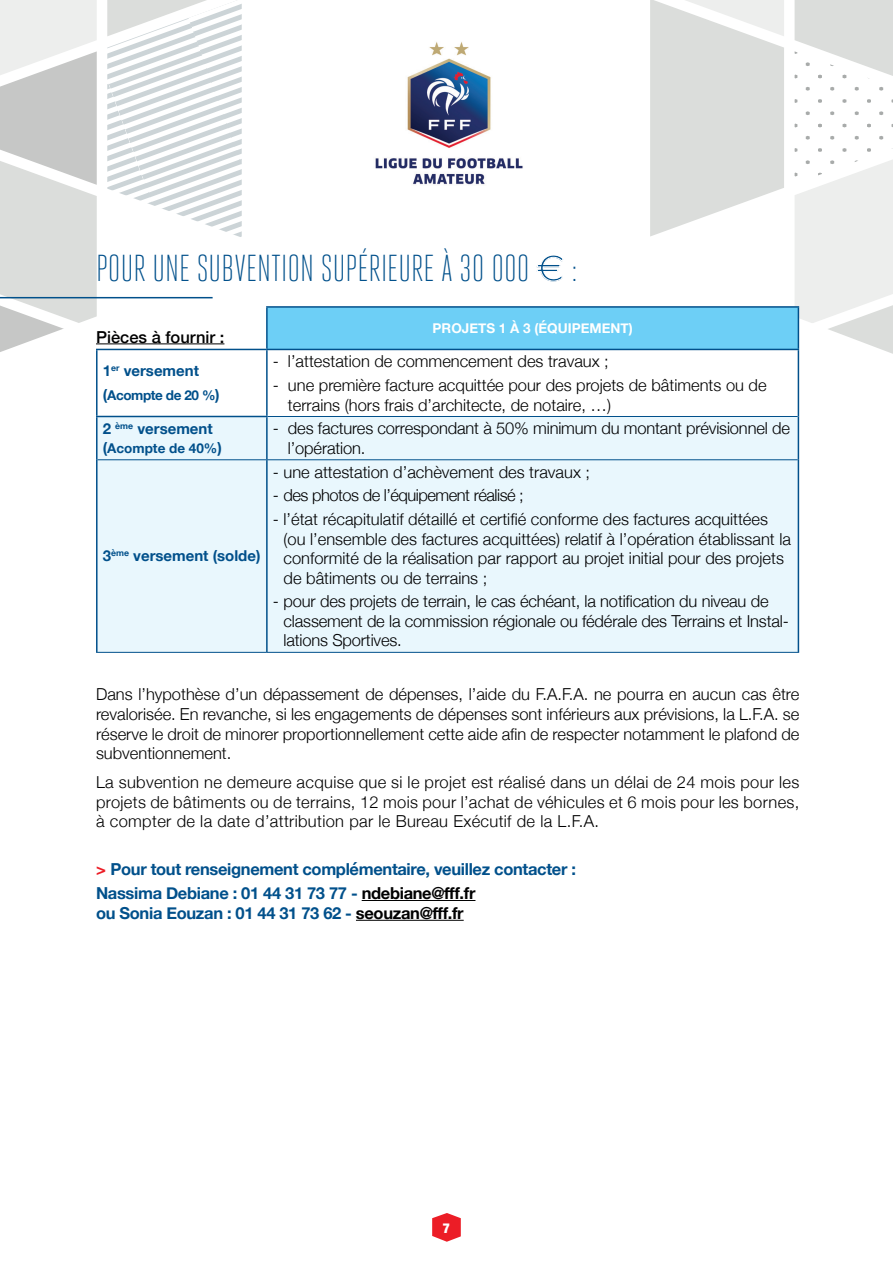
<style>
.page{position:relative;width:893px;height:1263px;background:#fff}
.page>*{position:absolute;margin:0;border:0;box-sizing:border-box;transform-origin:0 0}
.t1{font:300 37.5px "Heroic Condensed";color:#01508b}
.t2{font:300 16.5px/19.5px "Helvetica Neue";color:#000001}
.t3{font:700 16.5px/24px "Helvetica Neue";letter-spacing:-.02em;color:#01508b}
.t4{font:300 16.5px "Helvetica Neue";letter-spacing:-.03em;color:#000001}
.t5{font:500 16.5px "Helvetica Neue";color:#000001}
.t6{font:700 15px "Helvetica Neue";color:#01508b}
.t7{font:700 13.5px "Helvetica Neue";letter-spacing:-.015em;color:#01508b}
.t8{font:700 13.5px "Helvetica Neue";color:#fff}
.t9{font:900 condensed 13.5px "Helvetica Neue";color:#fff}
.s1{font-family:"Euro Sans";font-weight:400}
.s2{font-size:15px}
.s3{color:#ec1d26}
.s4{color:#000001}
</style>
<div class="page">
<svg style="left:432px;top:1213px;width:29px;height:29px"></svg>
<svg style="left:0;top:0;width:242px;height:186px"></svg>
<svg style="left:650px;top:0;width:243px;height:186px"></svg>
<svg style="left:0;top:186px;width:893px;height:201px"></svg>
<div style="left:338px;top:43px;width:211px;height:167px;background:#fff"></div>
<img style="left:375px;top:42px;width:148px;height:143px">
<hr style="left:96px;top:343px;width:128px;height:1px;background:#000001">
<hr style="left:362px;top:900px;width:113px;height:1px;background:#000001">
<hr style="left:356px;top:920px;width:108px;height:1px;background:#000001">
<hr style="left:0;top:297px;width:213px;height:1px;background:#01508b">
<div style="left:267px;top:307px;width:531px;height:42px;background:#6dcff6"></div>
<div style="left:98px;top:417px;width:700px;height:235px;background:#e9f7fd"></div>
<hr style="left:798px;top:308px;width:1px;height:41px;background:#01508b">
<hr style="left:96px;top:417px;width:2px;height:43px;background:#01508b">
<hr style="left:266px;top:417px;width:2px;height:42px;background:#01508b">
<hr style="left:96px;top:460px;width:2px;height:192px;background:#01508b">
<hr style="left:266px;top:460px;width:2px;height:192px;background:#01508b">
<hr style="left:798px;top:350px;width:1px;height:66px;background:#01508b">
<hr style="left:798px;top:416px;width:1px;height:44px;background:#01508b">
<hr style="left:798px;top:460px;width:1px;height:192px;background:#01508b">
<hr style="left:268px;top:416px;width:530px;height:1px;background:#01508b">
<hr style="left:98px;top:459px;width:169px;height:1px;background:#01508b">
<hr style="left:267px;top:459px;width:531px;height:1px;background:#01508b">
<hr style="left:96px;top:652px;width:171px;height:1px;background:#01508b">
<hr style="left:267px;top:652px;width:532px;height:1px;background:#01508b">
<hr style="left:266px;top:306px;width:533px;height:2px;background:#01508b">
<hr style="left:266px;top:308px;width:2px;height:41px;background:#01508b">
<hr style="left:267px;top:349px;width:532px;height:1px;background:#01508b">
<hr style="left:96px;top:349px;width:171px;height:1px;background:#01508b">
<hr style="left:96px;top:350px;width:2px;height:66px;background:#01508b">
<hr style="left:266px;top:350px;width:2px;height:66px;background:#01508b">
<hr style="left:96px;top:416px;width:172px;height:1px;background:#01508b">
<h1 class="t1" style="left:96px;top:247px;width:483px">POUR UNE SUBVENTION SUPÉRIEURE À 30 000 <span class="s1">€</span> :</h1>
<p class="t5" style="left:96px;top:323px;width:130px">Pièces à fournir :</p>
<p class="t6" style="left:103px;top:359px;width:98px">1<sup>er</sup> versement</p>
<p class="t7" style="left:103px;top:385px;width:118px"><span class="s2">(</span>Acompte de 20 %<span class="s2">)</span></p>
<p class="t6" style="left:103px;top:416px;width:111px">2 <sup>ème</sup> versement</p>
<p class="t7" style="left:103px;top:438px;width:121px"><span class="s2">(</span>Acompte de 40%<span class="s2">)</span></p>
<p class="t6" style="left:103px;top:544px;width:159px">3<sup>ème</sup> versement (solde)</p>
<p class="t8" style="left:433px;top:318px;width:202px">PROJETS 1 À 3 (ÉQUIPEMENT)</p>
<p class="t2" style="left:273px;top:350px;width:338px">- l’attestation de commencement des travaux ;</p>
<p class="t2" style="left:288px;top:374px;width:480px;text-indent:-15px">- une première facture acquittée pour des projets de bâtiments ou de terrains (hors frais d’architecte, de notaire, …)</p>
<p class="t2" style="left:288px;top:417px;width:503px;text-indent:-15px">- des factures correspondant à 50% minimum du montant prévisionnel de l’opération.</p>
<p class="t2" style="left:273px;top:461px;width:319px">- une attestation d’achèvement des travaux ;</p>
<p class="t4" style="left:273px;top:482px;width:252px">- des photos de l’équipement réalisé ;</p>
<p class="t2" style="left:284px;top:508px;width:509px;text-indent:-11px">- l’état récapitulatif détaillé et certifié conforme des factures acquittées (ou l’ensemble des factures acquittées) relatif à l’opération établissant la conformité de la réalisation par rapport au projet initial pour des projets de bâtiments ou de terrains ;</p>
<p class="t2" style="left:284px;top:590px;width:507px;text-indent:-11px">- pour des projets de terrain, le cas échéant, la notification du niveau de classement de la commission régionale ou fédérale des Terrains et Instal&shy;lations Sportives.</p>
<p class="t2" style="left:96px;top:683px;width:705px;text-align:justify">Dans l’hypothèse d’un dépassement de dépenses, l’aide du F.A.F.A. ne pourra en aucun cas être revalorisée. En revanche, si les engagements de dépenses sont inférieurs aux prévisions, la L.F.A. se réserve le droit de minorer proportionnellement cette aide afin de respecter notamment le plafond de subventionnement.</p>
<p class="t2" style="left:96px;top:771px;width:705px;text-align:justify">La subvention ne demeure acquise que si le projet est réalisé dans un délai de 24 mois pour les projets de bâtiments ou de terrains, 12 mois pour l’achat de véhicules et 6 mois pour les bornes, à compter de la date d’attribution par le Bureau Exécutif de la L.F.A.</p>
<p class="t3" style="left:96px;top:857px;width:481px"><span class="s3">&gt;</span> Pour tout renseignement complémentaire, veuillez contacter :<br>Nassima Debiane : 01 44 31 73 77 - <span class="s4">ndebiane@fff.fr</span></p>
<p class="t3" style="left:96px;top:901px;width:369px">ou Sonia Eouzan : 01 44 31 73 62 - <span class="s4">seouzan@fff.fr</span></p>
<p class="t9" style="left:443px;top:1217px;width:9px">7</p>
</div>
